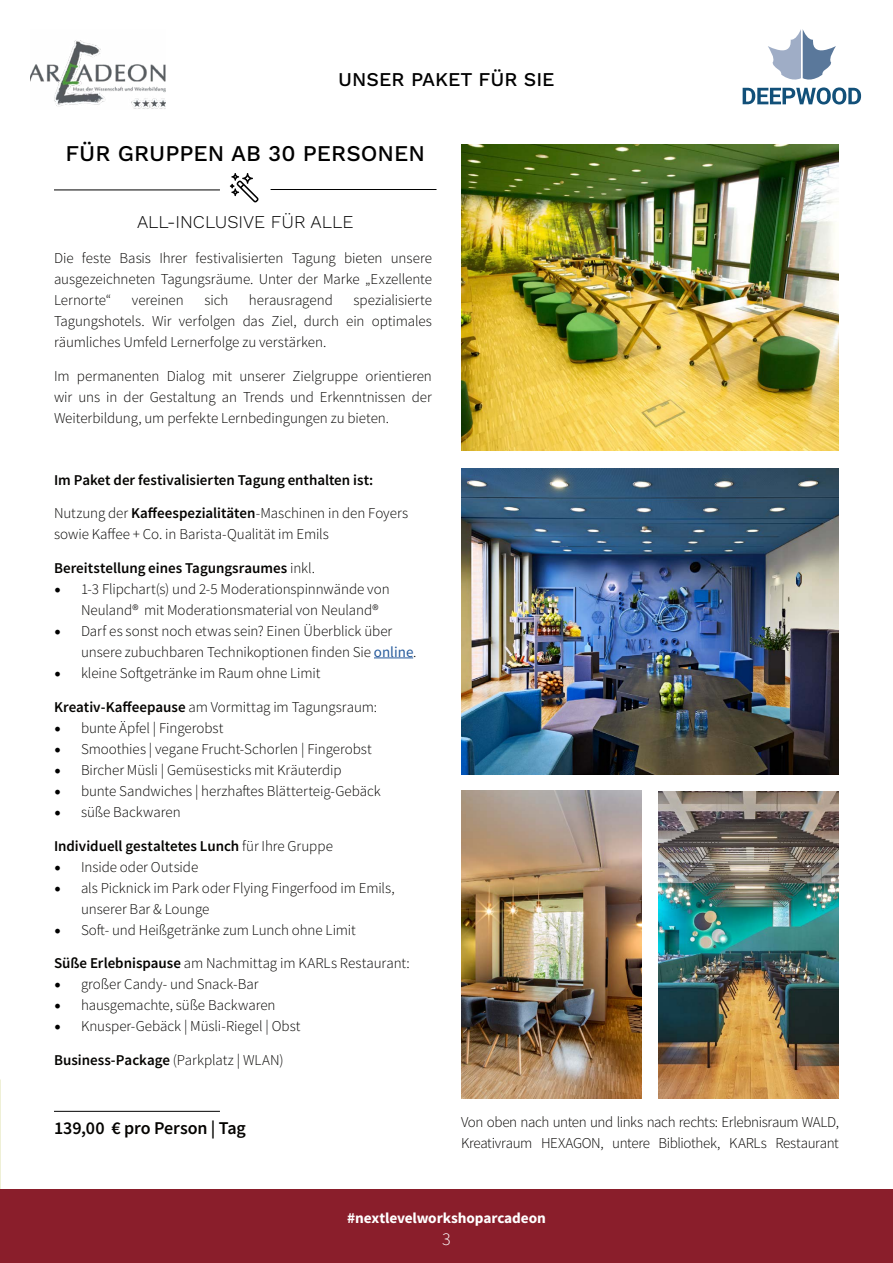
<style>
.page{position:relative;width:893px;height:1263px;background:#fff}
.page>*{position:absolute;margin:0;border:0;box-sizing:border-box;transform-origin:0 0}
.t1{font:500 22.5px "Work Sans";color:#000}
.t2{font:500 19.5px "Work Sans";color:#000}
.t3{font:300 18px "Work Sans";color:#000}
.t4{font:600 18px "Source Sans Pro";letter-spacing:-.01em;color:#040300}
.t5{font:300 18px "Source Sans Pro";color:#fff}
.t6{font:300 15px/21px "Source Sans Pro";letter-spacing:-.005em;color:#040300}
.t7{font:600 15px "Source Sans Pro";color:#040300}
.t8{font:300 15px/21px "Source Sans Pro";letter-spacing:-.025em;color:#040300}
.t9{font:700 15px "Source Sans Pro";letter-spacing:-.01em;color:#fff}
.s1{font-weight:600}
.s2{font-weight:300}
.s3{font-family:"Minion Pro";font-weight:400;font-size:18px;color:#000}
.s4{font-weight:400;color:#275b9c}
</style>
<div class="page">
<div style="left:0;top:1189px;width:893px;height:74px;background:#8a1e2b"></div>
<hr style="left:54px;top:189px;width:166px;height:1px;background:#000">
<hr style="left:271px;top:189px;width:165px;height:1px;background:#000">
<svg style="left:230px;top:173px;width:28px;height:29px"></svg>
<img style="left:461px;top:144px;width:378px;height:306px">
<img style="left:461px;top:468px;width:378px;height:306px">
<img style="left:461px;top:790px;width:181px;height:308px">
<img style="left:658px;top:791px;width:181px;height:307px">
<hr style="left:374px;top:657px;width:39px;height:1px;background:#275b9c">
<svg style="left:743px;top:29px;width:118px;height:75px"></svg>
<img style="left:30px;top:40px;width:135px;height:69px">
<hr style="left:54px;top:1111px;width:166px;height:1px;background:#000">
<p class="t2" style="left:338px;top:68px;width:218px">UNSER PAKET FÜR SIE</p>
<p class="t1" style="left:66px;top:140px;width:361px">FÜR GRUPPEN AB 30 PERSONEN</p>
<p class="t3" style="left:137px;top:212px;width:218px">ALL-INCLUSIVE FÜR ALLE</p>
<p class="t6" style="left:54px;top:248px;width:379px;text-align:justify">Die feste Basis Ihrer festivalisierten Tagung bieten unsere ausgezeichneten Tagungsräume. Unter der Marke „Exzellente Lernorte“</p>
<p class="t6" style="left:54px;top:290px;width:379px;text-align:justify;text-indent:299px">spezialisierte Tagungshotels. Wir verfolgen das Ziel, durch ein optimales räumliches Umfeld Lernerfolge zu verstärken.</p>
<p class="t6" style="left:54px;top:366px;width:379px;text-align:justify">Im permanenten Dialog mit unserer Zielgruppe orientieren wir uns in der Gestaltung an Trends und Erkenntnissen der Weiterbildung, um perfekte Lernbedingungen zu bieten.</p>
<p class="t6" style="left:132px;top:290px;width:53px">vereinen</p>
<p class="t6" style="left:204px;top:290px;width:25px">sich</p>
<p class="t6" style="left:249px;top:290px;width:85px">herausragend</p>
<p class="t7" style="left:54px;top:470px;width:321px">Im Paket der festivalisierten Tagung enthalten ist:</p>
<p class="t6" style="left:54px;top:503px;width:356px">Nutzung der <span class="s1">Kaffeespezialitäten</span>-Maschinen in den Foyers sowie Kaffee + Co. in Barista-Qualität im Emils</p>
<p class="t7" style="left:54px;top:558px;width:262px">Bereitstellung eines Tagungsraumes <span class="s2">inkl.</span></p>
<p class="t6" style="left:81px;top:579px;width:310px;text-indent:-27px"><span class="s3">•</span> 1-3 Flipchart(s) und 2-5 Moderationspinnwände von<br>Neuland® mit Moderationsmaterial von Neuland®</p>
<p class="t6" style="left:81px;top:621px;width:337px;text-indent:-27px"><span class="s3">•</span> Darf es sonst noch etwas sein? Einen Überblick über unsere zubuchbaren Technikoptionen finden Sie <span class="s4">online</span>.</p>
<p class="t6" style="left:54px;top:663px;width:268px"><span class="s3">•</span> kleine Softgetränke im Raum ohne Limit</p>
<p class="t6" style="left:54px;top:696px;width:324px"><span class="s1">Kreativ-Kaffeepause</span> am Vormittag im Tagungsraum:</p>
<p class="t6" style="left:54px;top:717px;width:171px"><span class="s3">•</span> bunte Äpfel | Fingerobst</p>
<p class="t6" style="left:54px;top:738px;width:319px"><span class="s3">•</span> Smoothies | vegane Frucht-Schorlen | Fingerobst</p>
<p class="t6" style="left:54px;top:759px;width:289px"><span class="s3">•</span> Bircher Müsli | Gemüsesticks mit Kräuterdip</p>
<p class="t6" style="left:54px;top:780px;width:328px"><span class="s3">•</span> bunte Sandwiches | herzhaftes Blätterteig-Gebäck</p>
<p class="t6" style="left:54px;top:801px;width:128px"><span class="s3">•</span> süße Backwaren</p>
<p class="t7" style="left:54px;top:836px;width:280px">Individuell gestaltetes Lunch <span class="s2">für Ihre Gruppe</span></p>
<p class="t6" style="left:54px;top:856px;width:146px"><span class="s3">•</span> Inside oder Outside</p>
<p class="t6" style="left:81px;top:877px;width:315px;text-indent:-27px"><span class="s3">•</span> als Picknick im Park oder Flying Fingerfood im Emils, unserer Bar &amp; Lounge</p>
<p class="t6" style="left:54px;top:919px;width:303px"><span class="s3">•</span> Soft- und Heißgetränke zum Lunch ohne Limit</p>
<p class="t6" style="left:54px;top:953px;width:357px"><span class="s1">Süße Erlebnispause</span> am Nachmittag im KARLs Restaurant:</p>
<p class="t6" style="left:54px;top:974px;width:206px"><span class="s3">•</span> großer Candy- und Snack-Bar</p>
<p class="t6" style="left:54px;top:995px;width:223px"><span class="s3">•</span> hausgemachte, süße Backwaren</p>
<p class="t6" style="left:54px;top:1016px;width:248px"><span class="s3">•</span> Knusper-Gebäck | Müsli-Riegel | Obst</p>
<p class="t7" style="left:54px;top:1050px;width:231px">Business-Package <span class="s2">(Parkplatz | WLAN)</span></p>
<p class="t4" style="left:54px;top:1116px;width:193px">139,00 € pro Person | Tag</p>
<p class="t8" style="left:461px;top:1112px;width:379px">Von oben nach unten und links nach rechts: Erlebnisraum WALD,<br>Kreativraum HEXAGON, untere Bibliothek, KARLs Restaurant</p>
<p class="t9" style="left:347px;top:1208px;width:200px">#nextlevelworkshoparcadeon</p>
<p class="t5" style="left:442px;top:1228px;width:10px">3</p>
</div>
